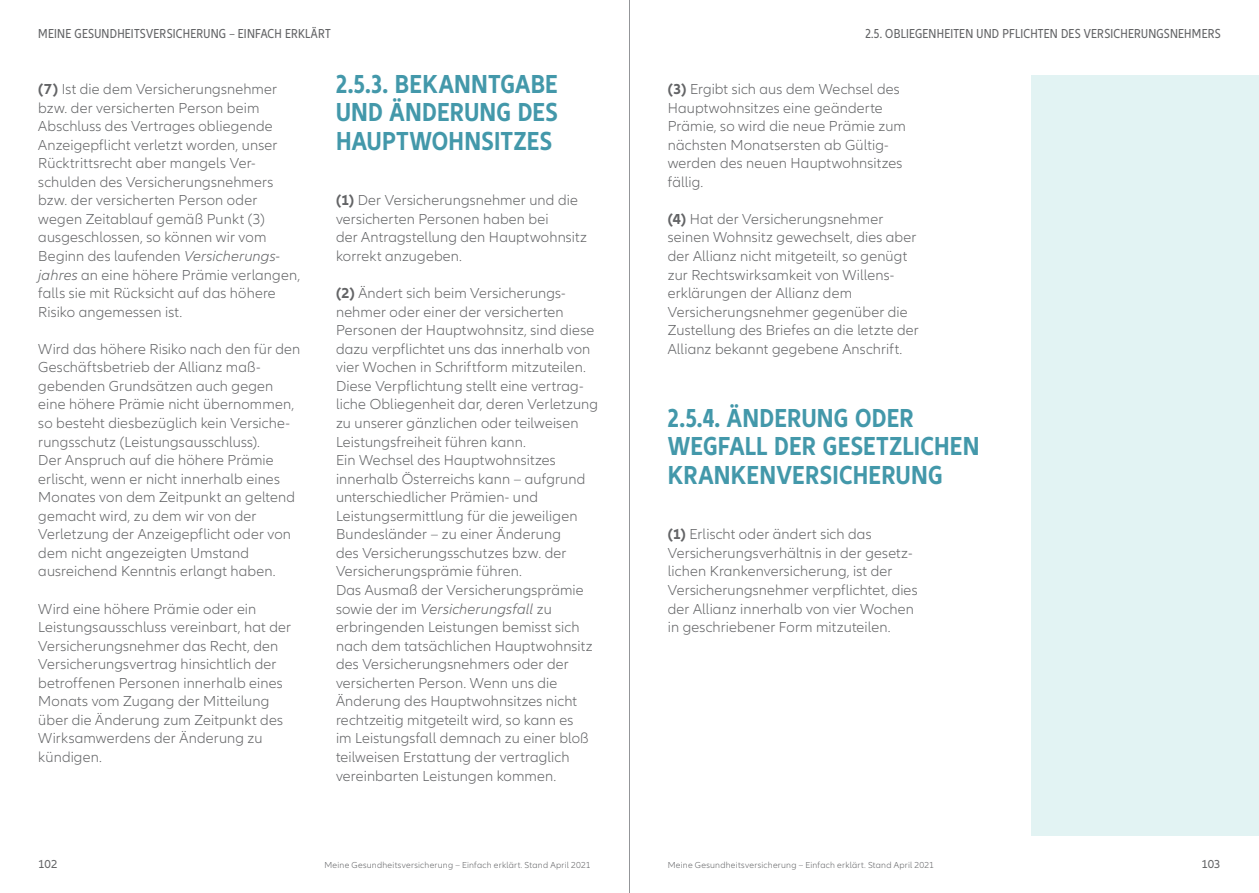
<style>
.page{position:relative;width:1259px;height:893px;background:#fff}
.page>*{position:absolute;margin:0;border:0;box-sizing:border-box;transform-origin:0 0}
.t1{font:700 condensed 27px/28.5px "Allianz Neo";letter-spacing:.01em;color:#4398aa;text-align:justify}
.t2{font:300 15px/18.6px "Allianz Neo";letter-spacing:.01em;color:#636466}
.t3{font:condensed 13.5px "Allianz Neo";letter-spacing:.02em;color:#636466}
.t4{font:12px "Allianz Neo";color:#636466}
.t5{font:300 9px "Allianz Neo";letter-spacing:.025em;color:#636466}
.s1{font-weight:700}
.s2{font-style:italic}
</style>
<div class="page">
<div style="left:1031px;top:75px;width:228px;height:761px;background:#e2f3f3"></div>
<hr style="left:629px;top:0;width:1px;height:893px;background:#939598">
<p class="t3" style="left:38px;top:26px;width:294px">MEINE GESUNDHEITSVERSICHERUNG – EINFACH ERKLÄRT</p>
<p class="t3" style="left:865px;top:26px;width:357px">2.5. OBLIEGENHEITEN UND PFLICHTEN DES VERSICHERUNGSNEHMERS</p>
<p class="t2" style="left:38px;top:80px;width:263px"><span class="s1">(7)</span> Ist die dem Versicherungsnehmer bzw. der versicherten Person beim Abschluss des Vertrages obliegende Anzeigepflicht verletzt worden, unser Rücktrittsrecht aber mangels Ver&shy;schulden des Versicherungsnehmers bzw. der versicherten Person oder wegen Zeitablauf gemäß Punkt (3) ausgeschlossen, so können wir vom Beginn des laufenden <span class="s2">Versicherungs&shy;jahres</span> an eine höhere Prämie verlangen, falls sie mit Rücksicht auf das höhere Risiko angemessen ist.</p>
<p class="t2" style="left:38px;top:340px;width:264px">Wird das höhere Risiko nach den für den Geschäftsbetrieb der Allianz maß&shy;gebenden Grundsätzen auch gegen eine höhere Prämie nicht übernommen, so besteht diesbezüglich kein Versiche&shy;rungsschutz (Leistungsausschluss).<br>Der Anspruch auf die höhere Prämie erlischt, wenn er nicht innerhalb eines Monates von dem Zeitpunkt an geltend gemacht wird, zu dem wir von der Verletzung der Anzeigepflicht oder von dem nicht angezeigten Umstand ausreichend Kenntnis erlangt haben.</p>
<p class="t2" style="left:38px;top:600px;width:254px">Wird eine höhere Prämie oder ein Leistungsausschluss vereinbart, hat der Versicherungsnehmer das Recht, den Versicherungsvertrag hinsichtlich der betroffenen Personen innerhalb eines Monats vom Zugang der Mitteilung über die Änderung zum Zeitpunkt des Wirksamwerdens der Änderung zu kündigen.</p>
<h1 class="t1" style="left:336px;top:70px;width:223px">2.5.3. BEKANNTGABE UND ÄNDERUNG DES HAUPTWOHNSITZES</h1>
<p class="t2" style="left:336px;top:191px;width:253px"><span class="s1">(1)</span> Der Versicherungsnehmer und die versicherten Personen haben bei<br>der Antragstellung den Hauptwohnsitz korrekt anzugeben.</p>
<p class="t2" style="left:336px;top:284px;width:264px"><span class="s1">(2)</span> Ändert sich beim Versicherungs&shy;nehmer oder einer der versicherten Personen der Hauptwohnsitz, sind diese dazu verpflichtet uns das innerhalb von vier Wochen in Schriftform mitzuteilen.<br>Diese Verpflichtung stellt eine vertrag&shy;liche Obliegenheit dar, deren Verletzung zu unserer gänzlichen oder teilweisen Leistungsfreiheit führen kann.<br>Ein Wechsel des Hauptwohnsitzes innerhalb Österreichs kann – aufgrund unterschiedlicher Prämien- und Leistungsermittlung für die jeweiligen Bundesländer – zu einer Änderung<br>des Versicherungsschutzes bzw. der Versicherungsprämie führen.<br>Das Ausmaß der Versicherungsprämie sowie der im <span class="s2">Versicherungsfall</span> zu erbringenden Leistungen bemisst sich nach dem tatsächlichen Hauptwohnsitz des Versicherungsnehmers oder der versicherten Person. Wenn uns die Änderung des Hauptwohnsitzes nicht rechtzeitig mitgeteilt wird, so kann es<br>im Leistungsfall demnach zu einer bloß teilweisen Erstattung der vertraglich vereinbarten Leistungen kommen.</p>
<p class="t2" style="left:668px;top:80px;width:240px"><span class="s1">(3)</span> Ergibt sich aus dem Wechsel des<br>Hauptwohnsitzes eine geänderte<br>Prämie, so wird die neue Prämie zum nächsten Monatsersten ab Gültig&shy;werden des neuen Hauptwohnsitzes fällig.</p>
<p class="t2" style="left:668px;top:210px;width:253px"><span class="s1">(4)</span> Hat der Versicherungsnehmer seinen Wohnsitz gewechselt, dies aber der Allianz nicht mitgeteilt, so genügt zur Rechtswirksamkeit von Willens&shy;erklärungen der Allianz dem Versicherungsnehmer gegenüber die Zustellung des Briefes an die letzte der Allianz bekannt gegebene Anschrift.</p>
<h1 class="t1" style="left:668px;top:404px;width:313px;text-align:left">2.5.4. ÄNDERUNG ODER<br>WEGFALL DER GESETZLICHEN<br>KRANKENVERSICHERUNG</h1>
<p class="t2" style="left:668px;top:525px;width:251px"><span class="s1">(1)</span> Erlischt oder ändert sich das Versicherungsverhältnis in der gesetz&shy;lichen Krankenversicherung, ist der Versicherungsnehmer verpflichtet, dies der Allianz innerhalb von vier Wochen in geschriebener Form mitzuteilen.</p>
<p class="t4" style="left:38px;top:857px;width:21px">102</p>
<p class="t4" style="left:1201px;top:857px;width:21px">103</p>
<p class="t5" style="left:324px;top:859px;width:268px">Meine Gesundheitsversicherung – Einfach erklärt. Stand April 2021</p>
<p class="t5" style="left:668px;top:859px;width:268px">Meine Gesundheitsversicherung – Einfach erklärt. Stand April 2021</p>
</div>
